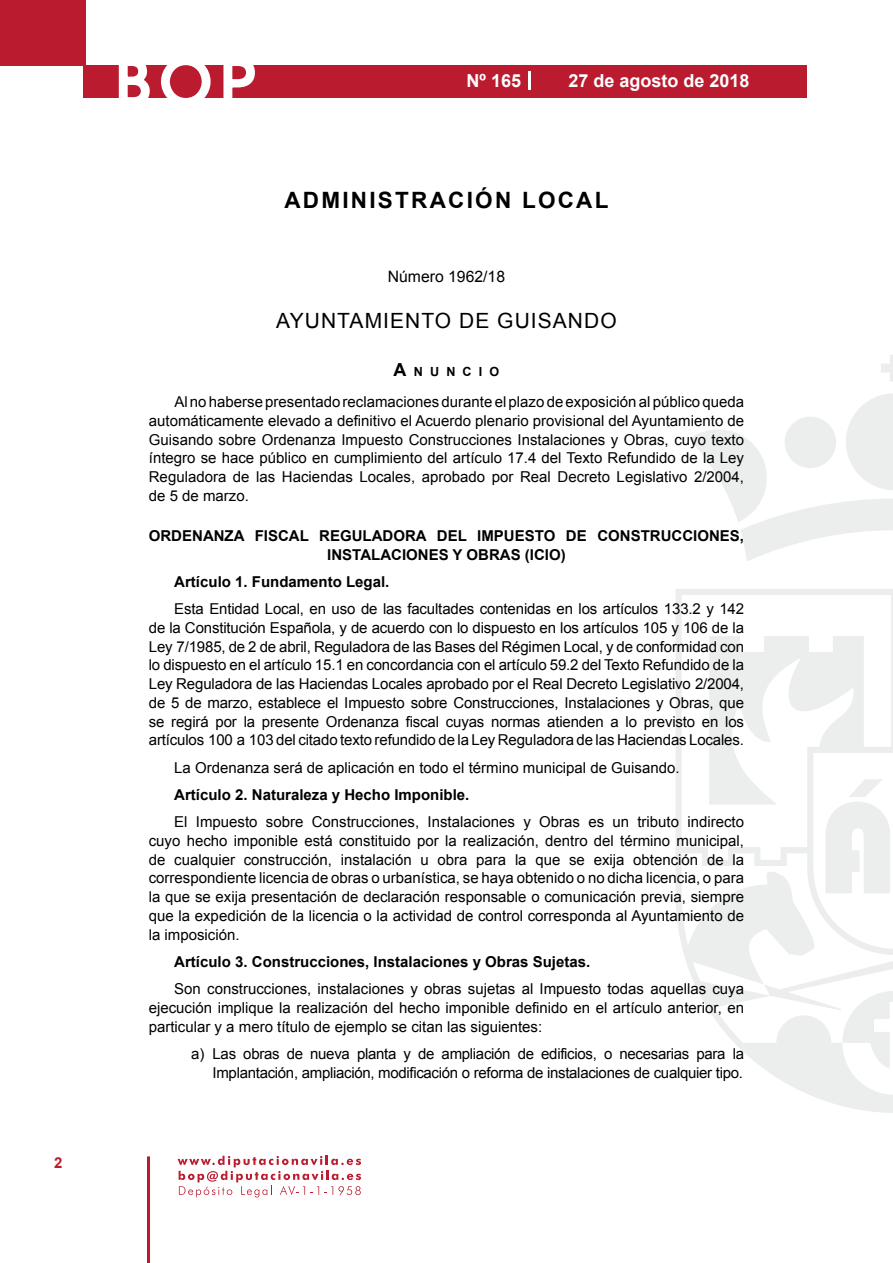
<style>
.page{position:relative;width:893px;height:1263px;background:#fff}
.page>*{position:absolute;margin:0;border:0;box-sizing:border-box;transform-origin:0 0}
.t1{font:500 61.5px "Avant Garde";color:#fff}
.t2{font:700 22.5px "Arial";letter-spacing:.1em;color:#000}
.t3{font:21px "Arial";letter-spacing:.05em;color:#000}
.t4{font:700 18px "Arial";color:#fff}
.t5{font:15.75px "Arial";color:#000}
.t6{font:15px/18.8px "Arial";color:#000;text-align:justify}
.t7{font:700 15px/18.8px "Arial";color:#000;text-align:center}
.t8{font:15px/18.8px "Arial";letter-spacing:-.02em;color:#000;text-align:right}
.t9{font:700 15px "Arial";color:#ba1b2f}
.t10{font:700 12.6px "Arial";letter-spacing:.57em;color:#000}
.s1{font-size:18px}
</style>
<div class="page">
<svg style="left:178px;top:1156px;width:183px;height:41px"></svg>
<hr style="left:147px;top:1156px;width:3px;height:107px;background:#ba1b2f">
<div style="left:0;top:0;width:85px;height:66px;background:#ba1b2f"></div>
<div style="left:84px;top:65px;width:723px;height:33px;background:#ba1b2f"></div>
<svg style="left:118px;top:65px;width:32px;height:33px"></svg>
<svg style="left:161px;top:65px;width:50px;height:33px"></svg>
<svg style="left:223px;top:65px;width:32px;height:33px"></svg>
<svg style="left:529px;top:71px;width:2px;height:19px"></svg>
<svg style="left:881px;top:355px;width:12px;height:27px"></svg>
<svg style="left:690px;top:393px;width:203px;height:168px"></svg>
<svg style="left:676px;top:589px;width:217px;height:524px"></svg>
<svg style="left:764px;top:984px;width:129px;height:86px"></svg>
<svg style="left:825px;top:779px;width:66px;height:114px"></svg>
<p class="t9" style="left:54px;top:1153px;width:10px">2</p>
<h1 class="t1" style="left:115px;top:44px;width:141px">BOP</h1>
<p class="t4" style="left:467px;top:69px;width:56px">Nº 165</p>
<p class="t4" style="left:568px;top:69px;width:183px">27 de agosto de 2018</p>
<h2 class="t2" style="left:284px;top:185px;width:325px">ADMINISTRACIÓN LOCAL</h2>
<p class="t5" style="left:388px;top:266px;width:119px">Número 1962/18</p>
<h3 class="t3" style="left:276px;top:307px;width:342px">AYUNTAMIENTO DE GUISANDO</h3>
<p class="t10" style="left:394px;top:363px;width:107px"><span class="s1">A</span>NUNCIO</p>
<p class="t6" style="left:149px;top:392px;width:597px;text-indent:26px">Al no haberse presentado reclamaciones durante el plazo de exposición al público queda automáticamente elevado a definitivo el Acuerdo plenario provisional del Ayuntamiento de Guisando sobre Ordenanza Impuesto Construcciones Instalaciones y Obras, cuyo texto íntegro se hace público en cumplimiento del artículo 17.4 del Texto Refundido de la Ley Reguladora de las Haciendas Locales, aprobado por Real Decreto Legislativo 2/2004, de 5 de marzo.</p>
<p class="t7" style="left:149px;top:527px;width:597px">ORDENANZA FISCAL REGULADORA DEL IMPUESTO DE CONSTRUCCIONES,<br>INSTALACIONES Y OBRAS (ICIO)</p>
<p class="t7" style="left:174px;top:573px;width:217px">Artículo 1. Fundamento Legal.</p>
<p class="t6" style="left:149px;top:600px;width:597px;text-indent:26px">Esta Entidad Local, en uso de las facultades contenidas en los artículos 133.2 y 142 de la Constitución Española, y de acuerdo con lo dispuesto en los artículos 105 y 106 de la Ley 7/1985, de 2 de abril, Reguladora de las Bases del Régimen Local, y de conformidad con lo dispuesto en el artículo 15.1 en concordancia con el artículo 59.2 del Texto Refundido de la Ley Reguladora de las Haciendas Locales aprobado por el Real Decreto Legislativo 2/2004, de 5 de marzo, establece el Impuesto sobre Construcciones, Instalaciones y Obras, que se regirá por la presente Ordenanza fiscal cuyas normas atienden a lo previsto en los artículos 100 a 103 del citado texto refundido de la Ley Reguladora de las Haciendas Locales.</p>
<p class="t6" style="left:174px;top:758px;width:507px">La Ordenanza será de aplicación en todo el término municipal de Guisando.</p>
<p class="t7" style="left:174px;top:786px;width:297px">Artículo 2. Naturaleza y Hecho Imponible.</p>
<p class="t6" style="left:149px;top:813px;width:597px;text-indent:26px">El Impuesto sobre Construcciones, Instalaciones y Obras es un tributo indirecto cuyo hecho imponible está constituido por la realización, dentro del término municipal, de cualquier construcción, instalación u obra para la que se exija obtención de la correspondiente licencia de obras o urbanística, se haya obtenido o no dicha licencia, o para la que se exija presentación de declaración responsable o comunicación previa, siempre que la expedición de la licencia o la actividad de control corresponda al Ayuntamiento de la imposición.</p>
<p class="t7" style="left:174px;top:953px;width:417px">Artículo 3. Construcciones, Instalaciones y Obras Sujetas.</p>
<p class="t6" style="left:149px;top:980px;width:597px;text-indent:26px">Son construcciones, instalaciones y obras sujetas al Impuesto todas aquellas cuya ejecución implique la realización del hecho imponible definido en el artículo anterior, en particular y a mero título de ejemplo se citan las siguientes:</p>
<p class="t8" style="left:191px;top:1044px;width:554px">a) Las obras de nueva planta y de ampliación de edificios, o necesarias para la<br>Implantación, ampliación, modificación o reforma de instalaciones de cualquier tipo.</p>
</div>
